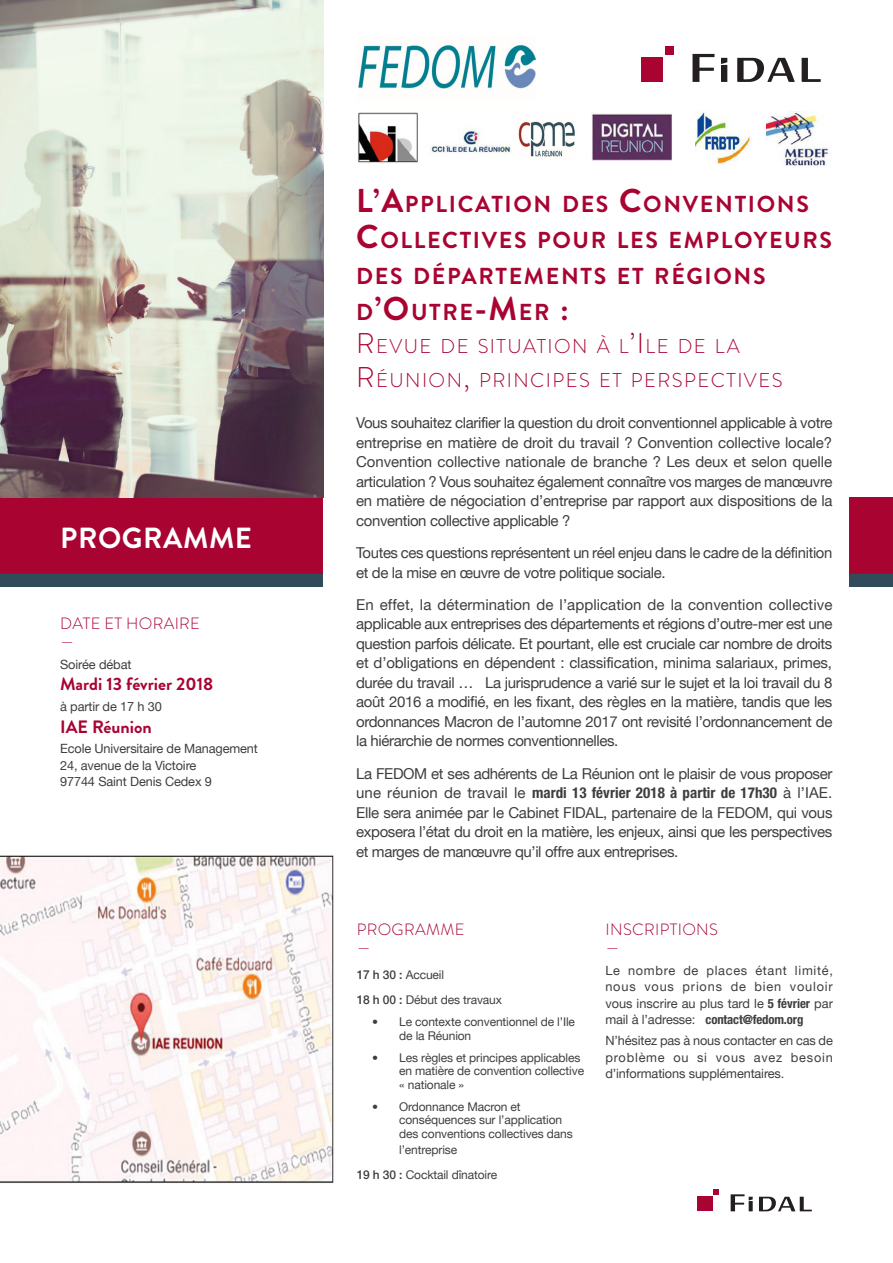
<style>
.page{position:relative;width:893px;height:1263px;background:#fff}
.page>*{position:absolute;margin:0;border:0;box-sizing:border-box;transform-origin:0 0}
.t1{font:700 29.1px "Brandon Grotesque";letter-spacing:.02em;color:#fff}
.Titre{font:700 23.1px/36px "Brandon Grotesque";letter-spacing:.07em;color:#a90332}
.Titre-2{font:300 19.95px/34.2px "Brandon Grotesque";letter-spacing:.07em;color:#a90332}
.Infos{font:700 17.85px "Brandon Grotesque";color:#a90332}
.Inter{font:300 16.35px/19.6px "Brandon Grotesque";letter-spacing:.02em;color:#a90332}
.Texte_courant{font:15px/19.5px "Helvetica Neue";letter-spacing:-.025em;color:#3e3e3f;text-align:justify}
.Texte{font:12.75px/16.5px "Helvetica Neue";letter-spacing:-.01em;color:#3e3e3f;text-align:justify}
.Nom___fonction{font:12px/13.5px "Helvetica Neue";letter-spacing:-.01em;color:#3e3e3f}
.s1{font-size:33px}
.s2{font-size:28.5px}
.s3{font-family:"Helvetica Neue LT Std";font-weight:700;font-stretch:condensed}
.s4{font-weight:500}
</style>
<div class="page">
<div style="left:0;top:497px;width:323px;height:77px;background:#a90332"></div>
<div style="left:0;top:574px;width:323px;height:13px;background:#324b5b"></div>
<div style="left:849px;top:497px;width:44px;height:77px;background:#a90332"></div>
<div style="left:849px;top:574px;width:44px;height:13px;background:#324b5b"></div>
<div style="left:697px;top:1196px;width:15px;height:15px;background:#a90332"></div>
<svg style="left:713px;top:1189px;width:6px;height:6px"></svg>
<svg style="left:731px;top:1194px;width:22px;height:17px"></svg>
<svg style="left:759px;top:1197px;width:53px;height:14px"></svg>
<img style="left:0;top:0;width:323px;height:497px">
<img style="left:0;top:855px;width:334px;height:328px">
<div style="left:642px;top:57px;width:21px;height:25px;background:#a90332"></div>
<div style="left:665px;top:46px;width:9px;height:9px;background:#a90332"></div>
<svg style="left:692px;top:54px;width:22px;height:28px"></svg>
<svg style="left:721px;top:58px;width:6px;height:24px"></svg>
<svg style="left:737px;top:58px;width:58px;height:24px"></svg>
<svg style="left:802px;top:58px;width:19px;height:24px"></svg>
<img style="left:358px;top:44px;width:177px;height:46px">
<img style="left:358px;top:113px;width:60px;height:50px">
<img style="left:430px;top:128px;width:82px;height:25px">
<img style="left:518px;top:121px;width:57px;height:36px">
<img style="left:591px;top:113px;width:81px;height:48px">
<img style="left:696px;top:111px;width:55px;height:54px">
<img style="left:766px;top:111px;width:66px;height:55px">
<p class="t1" style="left:60px;top:517px;width:193px">PROGRAMME</p>
<p class="Inter" style="left:60px;top:613px;width:141px">DATE ET HORAIRE —</p>
<p class="Texte" style="left:60px;top:656px;width:73px">Soirée débat</p>
<p class="Infos" style="left:60px;top:672px;width:155px">Mardi 13 février 2018</p>
<p class="Texte" style="left:60px;top:698px;width:103px">à partir de 17 h 30</p>
<p class="Infos" style="left:60px;top:714px;width:93px">IAE Réunion</p>
<p class="Texte" style="left:60px;top:740px;width:199px;text-align:left">Ecole Universitaire de Management<br>24, avenue de la Victoire<br>97744 Saint Denis Cedex 9</p>
<p class="Titre" style="left:356px;top:186px;width:477px"><span class="s1">L’A</span>PPLICATION DES <span class="s1">C</span>ONVENTIONS<br><span class="s1">C</span>OLLECTIVES POUR LES EMPLOYEURS<br>DES DÉPARTEMENTS ET RÉGIONS<br>D<span class="s1">’O</span>UTRE<span class="s1">-M</span>ER <span class="s1">:</span></p>
<p class="Titre-2" style="left:356px;top:329px;width:428px"><span class="s2">R</span>EVUE DE SITUATION À L<span class="s2">’I</span> LE DE LA<br><span class="s2">R</span>ÉUNION<span class="s2">,</span> PRINCIPES ET PERSPECTIVES</p>
<p class="Texte_courant" style="left:356px;top:413px;width:478px">Vous souhaitez clarifier la question du droit conventionnel applicable à votre entreprise en matière de droit du travail ? Convention collective locale?<br>Convention collective nationale de branche ? Les deux et selon quelle articulation ? Vous souhaitez également connaître vos marges de manœuvre en matière de négociation d’entreprise par rapport aux dispositions de la convention collective applicable ?</p>
<p class="Texte_courant" style="left:356px;top:543px;width:478px">Toutes ces questions représentent un réel enjeu dans le cadre de la définition et de la mise en œuvre de votre politique sociale.</p>
<p class="Texte_courant" style="left:356px;top:594px;width:478px">En effet, la détermination de l’application de la convention collective applicable aux entreprises des départements et régions d’outre-mer est une question parfois délicate. Et pourtant, elle est cruciale car nombre de droits et d’obligations en dépendent : classification, minima salariaux, primes, durée du travail … La jurisprudence a varié sur le sujet et la loi travail du 8 août 2016 a modifié, en les fixant, des règles en la matière, tandis que les ordonnances Macron de l’automne 2017 ont revisité l’ordonnancement de la hiérarchie de normes conventionnelles.</p>
<p class="Texte_courant" style="left:356px;top:763px;width:478px">La FEDOM et ses adhérents de La Réunion ont le plaisir de vous proposer une réunion de travail le <span class="s3">mardi 13 février 2018 à partir de 17h30</span> à l’IAE.<br>Elle sera animée par le Cabinet FIDAL, partenaire de la FEDOM, qui vous exposera l’état du droit en la matière, les enjeux, ainsi que les perspectives et marges de manœuvre qu’il offre aux entreprises.</p>
<p class="Inter" style="left:357px;top:919px;width:109px">PROGRAMME —</p>
<p class="Nom___fonction" style="left:357px;top:968px;width:89px"><span class="s4">17 h 30 :</span> Accueil</p>
<p class="Nom___fonction" style="left:357px;top:993px;width:147px"><span class="s4">18 h 00 :</span> Début des travaux</p>
<p class="Nom___fonction" style="left:399px;top:1015px;width:177px;text-indent:-27px">• Le contexte conventionnel de l’Ile de la Réunion</p>
<p class="Nom___fonction" style="left:399px;top:1050px;width:186px;text-indent:-27px">• Les règles et principes applicables en matière de convention collective « nationale »</p>
<p class="Nom___fonction" style="left:399px;top:1099px;width:175px;text-indent:-27px">• Ordonnance Macron et conséquences sur l’application des conventions collectives dans</p>
<p class="Nom___fonction" style="left:399px;top:1143px;width:60px">l’entreprise</p>
<p class="Nom___fonction" style="left:357px;top:1168px;width:142px"><span class="s4">19 h 30 :</span> Cocktail dînatoire</p>
<p class="Inter" style="left:605px;top:919px;width:114px">INSCRIPTIONS —</p>
<p class="Texte" style="left:605px;top:962px;width:229px">Le nombre de places étant limité, nous vous prions de bien vouloir vous inscrire au plus tard le <span class="s3">5 février</span> par mail à l’adresse: <span class="s3">contact@fedom.org</span></p>
<p class="Texte" style="left:605px;top:1032px;width:229px">N’hésitez pas à nous contacter en cas de problème ou si vous avez besoin d’informations supplémentaires.</p>
</div>
